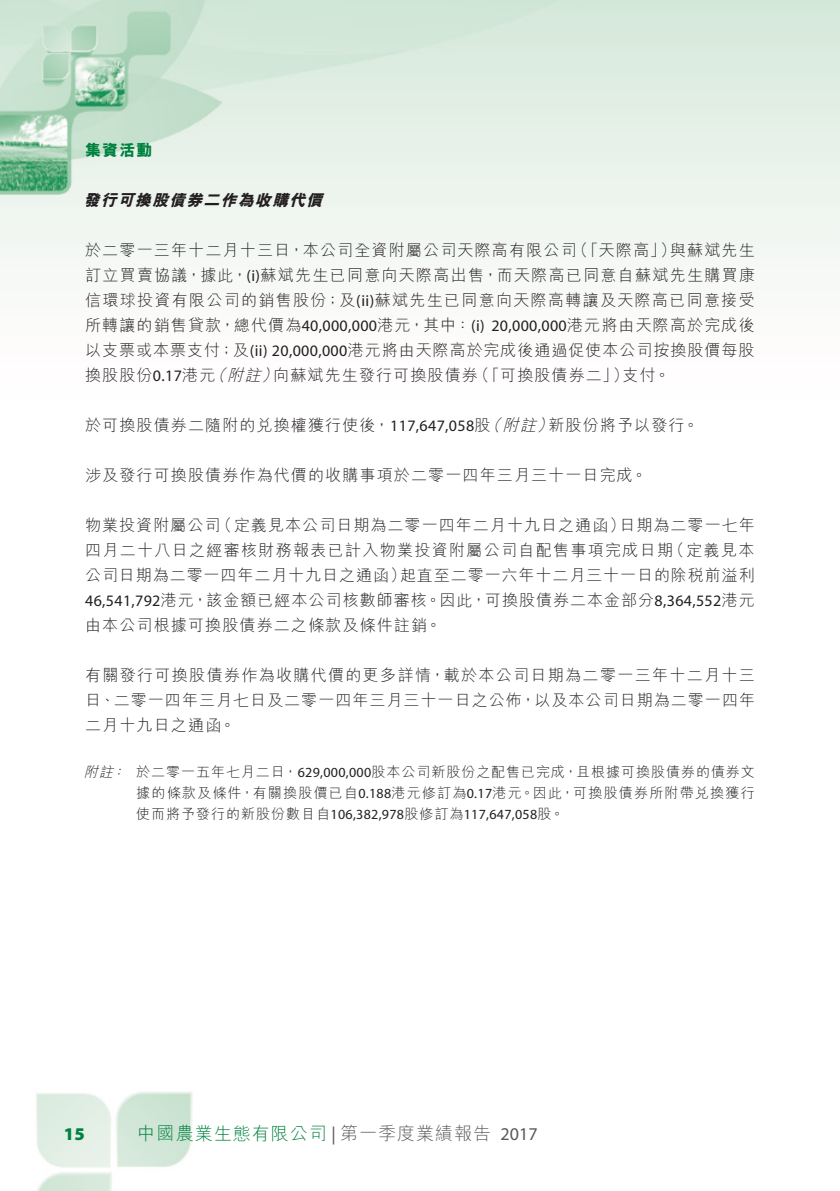
<style>
.page{position:relative;width:840px;height:1191px;background:#fff}
.page>*{position:absolute;margin:0;border:0;box-sizing:border-box;transform-origin:0 0}
.t1{font:300 18px "M Hei HK";letter-spacing:.055em;color:#00813f}
.t2{font:18px "Myriad Pro";color:#57585a}
.t3{font:900 18px "Myriad Pro";color:#00813f}
.Body_Text{font:300 16px/25px "M Hei HK";letter-spacing:.07em;color:#231f20}
.Heading_3{font:italic 800 16px "M Hei HK";color:#231f20}
.Body_Text-2{font:italic 300 16px "M Hei HK";color:#231f20}
.Heading_2{font:800 16px "M Hei HK";color:#00813f}
.Notes{font:300 14px/21px "M Hei HK";letter-spacing:.07em;color:#231f20}
.Notes-2{font:italic 300 14px "M Hei HK";color:#231f20}
.s1{font-family:"Myriad Pro";font-weight:400}
.s2{font-family:"Myriad Pro";font-weight:400;color:#57585a}
.s3{color:#57585a}
</style>
<div class="page">
<img style="left:0;top:0;width:839px;height:259px">
<img style="left:36px;top:1091px;width:157px;height:100px">
<p class="Heading_2" style="left:85px;top:142px;width:69px">集資活動</p>
<p class="Heading_3" style="left:83px;top:192px;width:244px">發行可換股債券二作為收購代價</p>
<p class="Body_Text" style="left:85px;top:237px;width:493px">於二零一三年十二月十三日，本公司全資附屬公司天際高有限公司</p>
<p class="Body_Text" style="left:85px;top:262px;width:671px">訂立買賣協議，據此， <span class="s1">)i(</span> 蘇斌先生已同意向天際高出售，而天際高已同意自蘇斌先生購買康</p>
<p class="Body_Text" style="left:85px;top:287px;width:670px">信環球投資有限公司的銷售股份；及 <span class="s1">)i i(</span> 蘇斌先生已同意向天際高轉讓及天際高已同意接受</p>
<p class="Body_Text" style="left:85px;top:312px;width:670px">所轉讓的銷售貸款，總代價為<span class="s1">40,000,000</span>港元，其中： <span class="s1">)i( 20,000,000</span>港元將由天際高於完成後</p>
<p class="Body_Text" style="left:85px;top:337px;width:670px">以支票或本票支付；及 <span class="s1">)i i( 20,000,000</span>港元將由天際高於完成後通過促使本公司按換股價每股</p>
<p class="Body_Text" style="left:622px;top:362px;width:49px">支付。</p>
<p class="Body_Text" style="left:572px;top:237px;width:105px">（「天際高」）</p>
<p class="Body_Text" style="left:669px;top:237px;width:86px">與蘇斌先生</p>
<p class="Body_Text-2" style="left:209px;top:367px;width:57px">（附註</p>
<p class="Body_Text-2" style="left:261px;top:367px;width:22px">）</p>
<p class="Body_Text" style="left:473px;top:362px;width:157px">（「可換股債券二」）</p>
<p class="Body_Text" style="left:273px;top:362px;width:206px">向蘇斌先生發行可換股債券</p>
<p class="Body_Text" style="left:85px;top:362px;width:132px">換股股份<span class="s1">0.17</span>港元</p>
<p class="Body_Text-2" style="left:484px;top:417px;width:57px">（附註</p>
<p class="Body_Text-2" style="left:536px;top:417px;width:22px">）</p>
<p class="Body_Text" style="left:85px;top:412px;width:407px">於可換股債券二隨附的兌換權獲行使後，<span class="s1">117,647,058</span>股</p>
<p class="Body_Text" style="left:85px;top:462px;width:563px">涉及發行可換股債券作為代價的收購事項於二零一四年三月三十一日完成。</p>
<p class="Body_Text" style="left:619px;top:512px;width:137px">日期為二零一七年</p>
<p class="Body_Text" style="left:548px;top:412px;width:152px">新股份將予以發行。</p>
<p class="Body_Text" style="left:216px;top:512px;width:410px">（定義見本公司日期為二零一四年二月十九日之通函）</p>
<p class="Body_Text" style="left:85px;top:512px;width:137px">物業投資附屬公司</p>
<p class="Body_Text" style="left:668px;top:537px;width:87px">（定義見本</p>
<p class="Body_Text" style="left:400px;top:537px;width:356px;text-indent:-315px">四月二十八日之經審核財務報表已計入物業投資附屬公司自配售事項完成日期<br>起直至二零一六年十二月三十一日的除稅前溢利</p>
<p class="Body_Text" style="left:85px;top:562px;width:670px">公司日期為二零一四年二月十九日之通函）<br><span class="s1">46,541,792</span>港元，該金額已經本公司核數師審核。因此，可換股債券二本金部分<span class="s1">8,364,552</span>港元由本公司根據可換股債券二之條款及條件註銷。</p>
<p class="Body_Text" style="left:85px;top:662px;width:671px;text-align:justify">有關發行可換股債券作為收購代價的更多詳情，載於本公司日期為二零一三年十二月十三日、二零一四年三月七日及二零一四年三月三十一日之公佈，以及本公司日期為二零一四年二月十九日之通函。</p>
<p class="Notes" style="left:136px;top:761px;width:620px">於二零一五年七月二日，<span class="s1">629,000,000</span>股本公司新股份之配售已完成，且根據可換股債券的債券文</p>
<p class="Notes-2" style="left:84px;top:765px;width:34px">附註</p>
<p class="Notes-2" style="left:111px;top:765px;width:19px">：</p>
<p class="Notes" style="left:136px;top:782px;width:619px">據的條款及條件，有關換股價已自<span class="s1">0.188</span>港元修訂為<span class="s1">0.17</span>港元。因此，可換股債券所附帶兌換獲行使而將予發行的新股份數目自<span class="s1">106,382,978</span>股修訂為<span class="s1">117,647,058</span>股。</p>
<p class="t3" style="left:64px;top:1121px;width:22px">15</p>
<p class="t1" style="left:137px;top:1123px;width:355px">中國農業生態有限公司 <span class="s2">|</span> <span class="s3">第一季度業績報告</span></p>
<p class="t2" style="left:500px;top:1122px;width:39px">2017</p>
</div>
